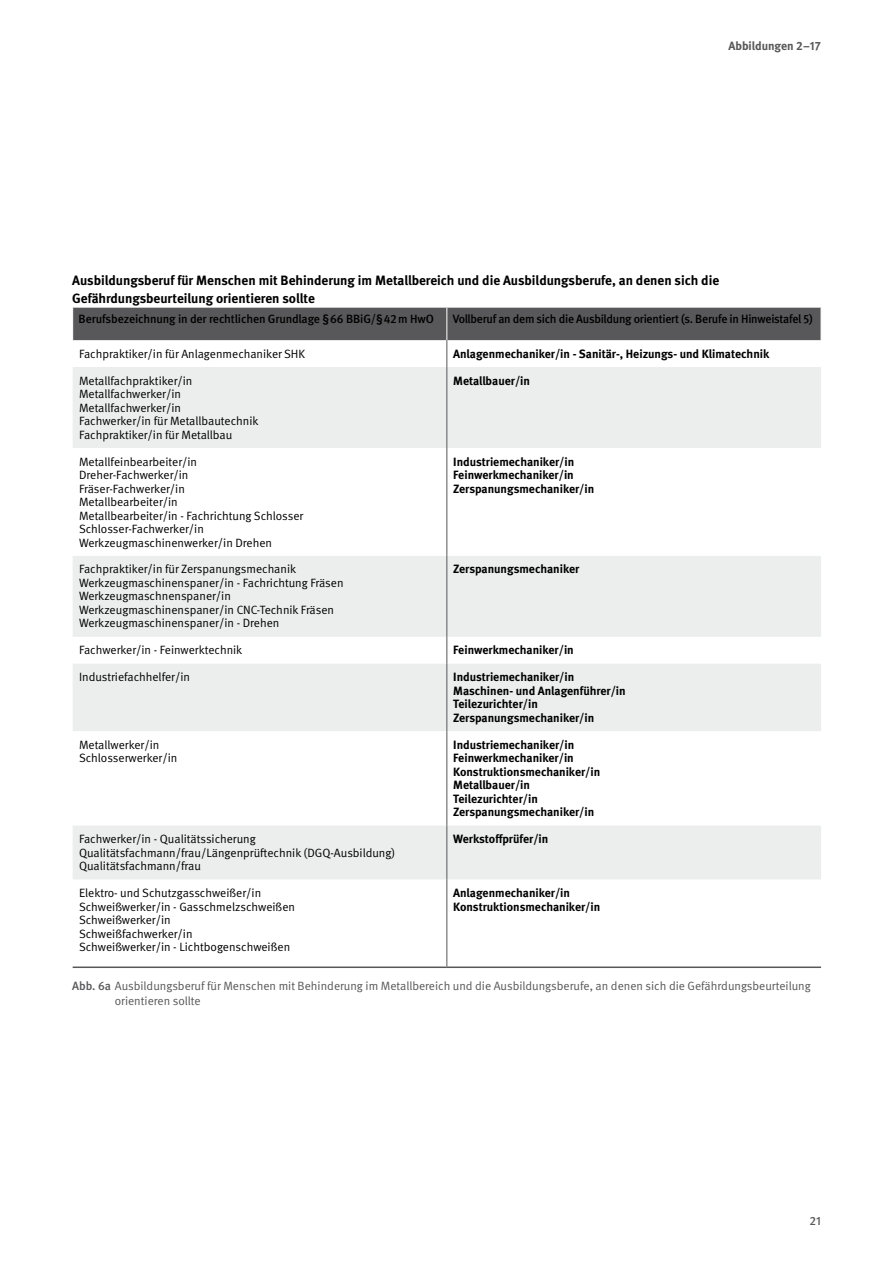
<style>
.page{position:relative;width:893px;height:1263px;background:#fff}
.page>*{position:absolute;margin:0;border:0;box-sizing:border-box;transform-origin:0 0}
.Fließtext_FT{font:700 13.5px/18px "DGUV Meta";color:#000}
.Tabellen_und_Graphen_TI{font:12px "DGUV Meta";color:#000}
.Tabellen_und_Graphen_TI-2{font:700 12px "DGUV Meta";color:#000}
.Fließtext_BU{font:12px/15px "DGUV Meta";color:#58585a}
.Tabellen_und_Graphen_TK{font:500 12px "DGUV Meta";letter-spacing:-.02em;color:#000}
.t1{font:700 12px "DGUV Meta";letter-spacing:-.005em;color:#58585a}
.t2{font:500 12px "DGUV Meta";color:#58585a}
.s1{font-weight:500}
</style>
<div class="page">
<svg style="left:73px;top:367px;width:748px;height:512px;fill:#eceded"></svg>
<svg style="left:73px;top:308px;width:748px;height:59px"></svg>
<hr style="left:446px;top:367px;width:1px;height:81px;background:#58585a">
<hr style="left:446px;top:448px;width:1px;height:108px;background:#58585a">
<hr style="left:446px;top:556px;width:1px;height:81px;background:#58585a">
<svg style="left:446px;top:637px;width:1px;height:27px"></svg>
<hr style="left:446px;top:664px;width:1px;height:67px;background:#58585a">
<hr style="left:446px;top:731px;width:1px;height:94px;background:#58585a">
<hr style="left:446px;top:825px;width:1px;height:54px;background:#58585a">
<hr style="left:446px;top:879px;width:1px;height:87px;background:#58585a">
<hr style="left:73px;top:966px;width:374px;height:2px;background:#58585a">
<hr style="left:447px;top:966px;width:374px;height:2px;background:#58585a">
<p class="t1" style="left:729px;top:39px;width:94px">Abbildungen 2–17</p>
<p class="Fließtext_FT" style="left:72px;top:272px;width:648px">Ausbildungsberuf für Menschen mit Behinderung im Metallbereich und die Ausbildungsberufe, an denen sich die<br>Gefährdungsbeurteilung orientieren sollte</p>
<p class="Tabellen_und_Graphen_TK" style="left:79px;top:312px;width:357px">Berufsbezeichnung in der rechtlichen Grundlage §66 BBiG/§42m HwO</p>
<p class="Tabellen_und_Graphen_TK" style="left:453px;top:312px;width:361px">Vollberuf an dem sich die Ausbildung orientiert (s. Berufe in Hinweistafel 5)</p>
<p class="Tabellen_und_Graphen_TI" style="left:79px;top:347px;width:228px">Fachpraktiker/in für Anlagenmechaniker SHK</p>
<p class="Tabellen_und_Graphen_TI-2" style="left:453px;top:346px;width:318px">Anlagenmechaniker/in - Sanitär-, Heizungs- und Klimatechnik</p>
<p class="Tabellen_und_Graphen_TI" style="left:79px;top:373px;width:115px">Metallfachpraktiker/in</p>
<p class="Tabellen_und_Graphen_TI" style="left:79px;top:387px;width:104px">Metallfachwerker/in</p>
<p class="Tabellen_und_Graphen_TI" style="left:79px;top:400px;width:104px">Metallfachwerker/in</p>
<p class="Tabellen_und_Graphen_TI" style="left:79px;top:414px;width:181px">Fachwerker/in für Metallbautechnik</p>
<p class="Tabellen_und_Graphen_TI" style="left:79px;top:427px;width:155px">Fachpraktiker/in für Metallbau</p>
<p class="Tabellen_und_Graphen_TI-2" style="left:453px;top:373px;width:78px">Metallbauer/in</p>
<p class="Tabellen_und_Graphen_TI" style="left:79px;top:454px;width:120px">Metallfeinbearbeiter/in</p>
<p class="Tabellen_und_Graphen_TI" style="left:79px;top:468px;width:111px">Dreher-Fachwerker/in</p>
<p class="Tabellen_und_Graphen_TI" style="left:79px;top:481px;width:107px">Fräser-Fachwerker/in</p>
<p class="Tabellen_und_Graphen_TI" style="left:79px;top:495px;width:100px">Metallbearbeiter/in</p>
<p class="Tabellen_und_Graphen_TI" style="left:79px;top:508px;width:226px">Metallbearbeiter/in - Fachrichtung Schlosser</p>
<p class="Tabellen_und_Graphen_TI" style="left:79px;top:522px;width:126px">Schlosser-Fachwerker/in</p>
<p class="Tabellen_und_Graphen_TI" style="left:79px;top:535px;width:195px">Werkzeugmaschinenwerker/in Drehen</p>
<p class="Tabellen_und_Graphen_TI" style="left:79px;top:562px;width:219px">Fachpraktiker/in für Zerspanungsmechanik</p>
<p class="Tabellen_und_Graphen_TI" style="left:79px;top:576px;width:266px">Werkzeugmaschinenspaner/in - Fachrichtung Fräsen</p>
<p class="Tabellen_und_Graphen_TI" style="left:79px;top:589px;width:153px">Werkzeugmaschnenspaner/in</p>
<p class="Tabellen_und_Graphen_TI" style="left:79px;top:603px;width:257px">Werkzeugmaschinenspaner/in CNC-Technik Fräsen</p>
<p class="Tabellen_und_Graphen_TI" style="left:79px;top:616px;width:202px">Werkzeugmaschinenspaner/in - Drehen</p>
<p class="Tabellen_und_Graphen_TI-2" style="left:453px;top:454px;width:123px">Industriemechaniker/in</p>
<p class="Tabellen_und_Graphen_TI-2" style="left:453px;top:468px;width:122px">Feinwerkmechaniker/in</p>
<p class="Tabellen_und_Graphen_TI-2" style="left:453px;top:481px;width:143px">Zerspanungsmechaniker/in</p>
<p class="Tabellen_und_Graphen_TI-2" style="left:453px;top:562px;width:128px">Zerspanungsmechaniker</p>
<p class="Tabellen_und_Graphen_TI" style="left:79px;top:643px;width:165px">Fachwerker/in - Feinwerktechnik</p>
<p class="Tabellen_und_Graphen_TI-2" style="left:453px;top:643px;width:122px">Feinwerkmechaniker/in</p>
<p class="Tabellen_und_Graphen_TI" style="left:79px;top:670px;width:113px">Industriefachhelfer/in</p>
<p class="Tabellen_und_Graphen_TI-2" style="left:453px;top:670px;width:123px">Industriemechaniker/in</p>
<p class="Tabellen_und_Graphen_TI-2" style="left:453px;top:683px;width:174px">Maschinen- und Anlagenführer/in</p>
<p class="Tabellen_und_Graphen_TI-2" style="left:453px;top:697px;width:86px">Teilezurichter/in</p>
<p class="Tabellen_und_Graphen_TI-2" style="left:453px;top:710px;width:143px">Zerspanungsmechaniker/in</p>
<p class="Tabellen_und_Graphen_TI" style="left:79px;top:737px;width:82px">Metallwerker/in</p>
<p class="Tabellen_und_Graphen_TI" style="left:79px;top:751px;width:100px">Schlosserwerker/in</p>
<p class="Tabellen_und_Graphen_TI-2" style="left:453px;top:737px;width:123px">Industriemechaniker/in</p>
<p class="Tabellen_und_Graphen_TI-2" style="left:453px;top:751px;width:122px">Feinwerkmechaniker/in</p>
<p class="Tabellen_und_Graphen_TI-2" style="left:453px;top:764px;width:149px">Konstruktionsmechaniker/in</p>
<p class="Tabellen_und_Graphen_TI-2" style="left:453px;top:778px;width:78px">Metallbauer/in</p>
<p class="Tabellen_und_Graphen_TI-2" style="left:453px;top:791px;width:86px">Teilezurichter/in</p>
<p class="Tabellen_und_Graphen_TI-2" style="left:453px;top:805px;width:143px">Zerspanungsmechaniker/in</p>
<p class="Tabellen_und_Graphen_TI" style="left:79px;top:832px;width:178px">Fachwerker/in - Qualitätssicherung</p>
<p class="Tabellen_und_Graphen_TI" style="left:79px;top:845px;width:318px">Qualitätsfachmann/frau/Längenprüftechnik (DGQ-Ausbildung)</p>
<p class="Tabellen_und_Graphen_TI" style="left:79px;top:859px;width:124px">Qualitätsfachmann/frau</p>
<p class="Tabellen_und_Graphen_TI" style="left:79px;top:886px;width:184px">Elektro- und Schutzgasschweißer/in</p>
<p class="Tabellen_und_Graphen_TI" style="left:79px;top:899px;width:218px">Schweißwerker/in - Gasschmelzschweißen</p>
<p class="Tabellen_und_Graphen_TI" style="left:79px;top:913px;width:93px">Schweißwerker/in</p>
<p class="Tabellen_und_Graphen_TI" style="left:79px;top:926px;width:115px">Schweißfachwerker/in</p>
<p class="Tabellen_und_Graphen_TI" style="left:79px;top:940px;width:213px">Schweißwerker/in - Lichtbogenschweißen</p>
<p class="Tabellen_und_Graphen_TI-2" style="left:453px;top:832px;width:97px">Werkstoffprüfer/in</p>
<p class="Tabellen_und_Graphen_TI-2" style="left:453px;top:886px;width:118px">Anlagenmechaniker/in</p>
<p class="Tabellen_und_Graphen_TI-2" style="left:453px;top:899px;width:149px">Konstruktionsmechaniker/in</p>
<p class="Fließtext_BU" style="left:115px;top:978px;width:697px;text-indent:-43px"><span class="s1">Abb. 6a</span> Ausbildungsberuf für Menschen mit Behinderung im Metallbereich und die Ausbildungsberufe, an denen sich die Gefährdungsbeurteilung orientieren sollte</p>
<p class="t2" style="left:809px;top:1213px;width:13px">21</p>
</div>
